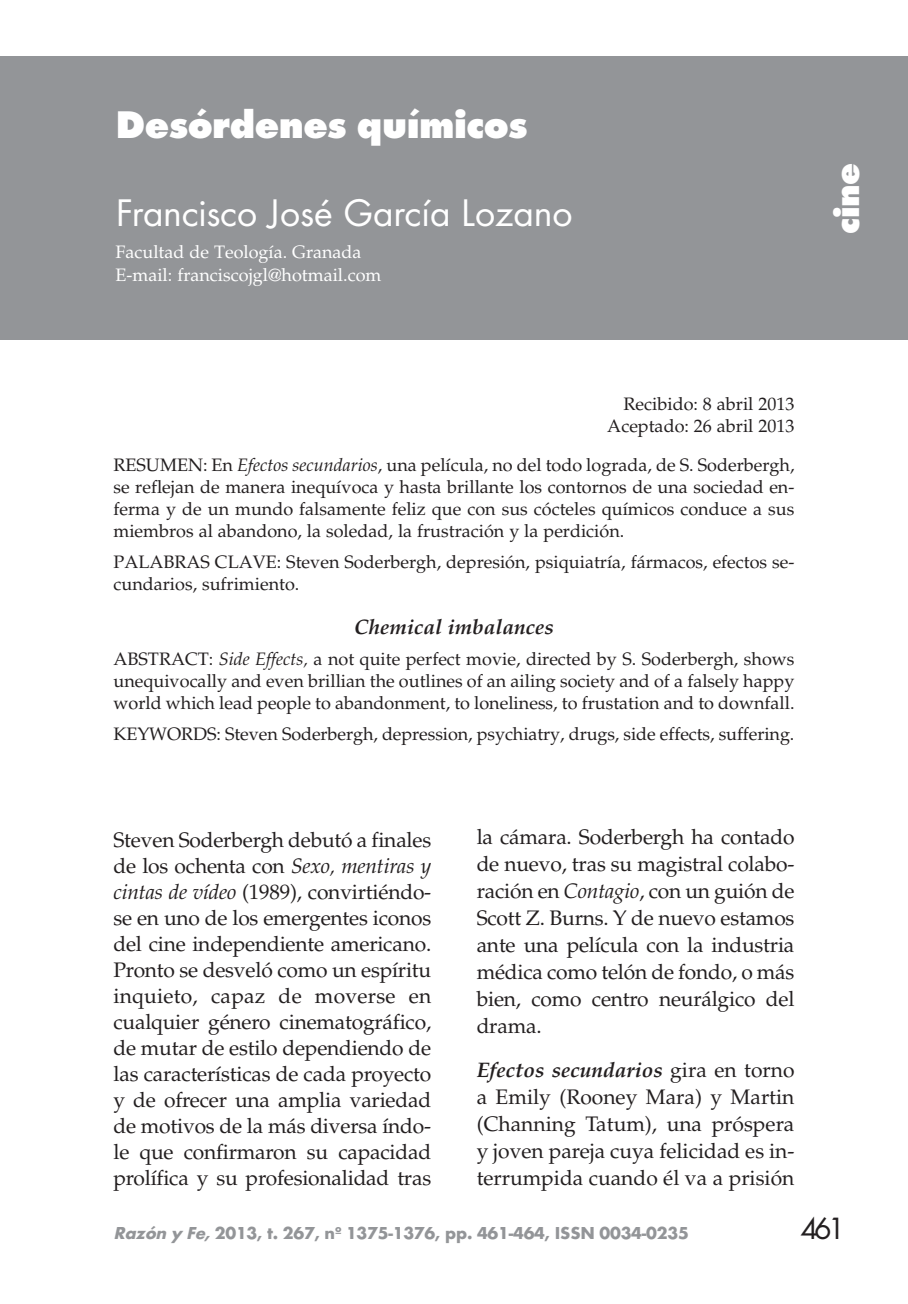
<style>
.page{position:relative;width:908px;height:1304px;background:#fff}
.page>*{position:absolute;margin:0;border:0;box-sizing:border-box;transform-origin:0 0}
.t1{font:40px "Futura T";letter-spacing:-.01em;color:#fff}
.t2{font:800 40px "Futura T";letter-spacing:-.015em;color:#fff}
.t3{font:800 36px "Futura T";color:#fff}
.t4{font:32px "Futura T";color:#231f20}
.t5{font:21px/26px "Palatino";letter-spacing:-.01em;color:#231f20;text-align:justify}
.t6{font:italic 700 21px "Palatino";color:#231f20}
.t7{font:18px/22px "Palatino";color:#231f20;text-align:justify}
.t8{font:18px/23px "Palatino";color:#fff}
.t9{font:700 18px "Futura T";letter-spacing:-.01em;color:#939598}
.s1{font-style:italic}
.s2{font-weight:700;font-style:italic}
</style>
<div class="page">
<div style="left:0;top:57px;width:907px;height:283px;background:#939598"></div>
<h1 class="t2" style="left:115px;top:109px;width:413px">Desórdenes químicos</h1>
<h1 class="t1" style="left:115px;top:197px;width:458px">Francisco José García Lozano</h1>
<p class="t8" style="left:115px;top:242px;width:267px">Facultad de Teología. Granada<br>E-mail: franciscojgl@hotmail.com</p>
<h2 class="t3" style="left:832px;top:234px;width:72px;rotate:-90deg">cine</h2>
<p class="t7" style="left:607px;top:395px;width:188px;text-align:right">Recibido: 8 abril 2013<br>Aceptado: 26 abril 2013</p>
<p class="t7" style="left:113px;top:456px;width:682px">RESUMEN: En <span class="s1">Efectos secundarios</span>, una película, no del todo lograda, de S. Soderbergh, se reflejan de manera inequívoca y hasta brillante los contornos de una sociedad en&shy;ferma y de un mundo falsamente feliz que con sus cócteles químicos conduce a sus miembros al abandono, la soledad, la frustración y la perdición.</p>
<p class="t7" style="left:113px;top:553px;width:682px">PALABRAS CLAVE: Steven Soderbergh, depresión, psiquiatría, fármacos, efectos se&shy;cundarios, sufrimiento.</p>
<p class="t6" style="left:354px;top:619px;width:201px">Chemical imbalances</p>
<p class="t7" style="left:113px;top:650px;width:682px">ABSTRACT: <span class="s1">Side Effects,</span> a not quite perfect movie, directed by S. Soderbergh, shows unequivocally and even brillian the outlines of an ailing society and of a falsely happy world which lead people to abandonment, to loneliness, to frustation and to downfall.</p>
<p class="t7" style="left:113px;top:724px;width:682px">KEYWORDS: Steven Soderbergh, depression, psychiatry, drugs, side effects, suffering.</p>
<p class="t5" style="left:113px;top:829px;width:319px">Steven Soderbergh debutó a finales de los ochenta con <span class="s1">Sexo, mentiras y cintas de vídeo</span> (1989), convirtiéndo&shy;se en uno de los emergentes iconos del cine independiente americano.<br>Pronto se desveló como un espíritu inquieto, capaz de moverse en cualquier género cinematográfico, de mutar de estilo dependiendo de las características de cada proyecto y de ofrecer una amplia variedad de motivos de la más diversa índo&shy;le que confirmaron su capacidad prolífica y su profesionalidad tras</p>
<p class="t5" style="left:476px;top:826px;width:319px;line-height:27px">la cámara. Soderbergh ha contado de nuevo, tras su magistral colabo&shy;ración en <span class="s1">Contagio</span>, con un guión de Scott Z. Burns. Y de nuevo estamos ante una película con la industria médica como telón de fondo, o más bien, como centro neurálgico del drama.</p>
<p class="t5" style="left:476px;top:1059px;width:319px;line-height:27px"><span class="s2">Efectos secundarios</span> gira en torno a Emily (Rooney Mara) y Martin (Channing Tatum), una próspera y joven pareja cuya felicidad es in&shy;terrumpida cuando él va a prisión</p>
<p class="t9" style="left:113px;top:1226px;width:576px"><span class="s1">Razón y Fe,</span>2013, t. 267, nº 1375-1376, pp. 461-464, ISSN 0034-0235</p>
<h3 class="t4" style="left:799px;top:1216px;width:47px">461</h3>
</div>
